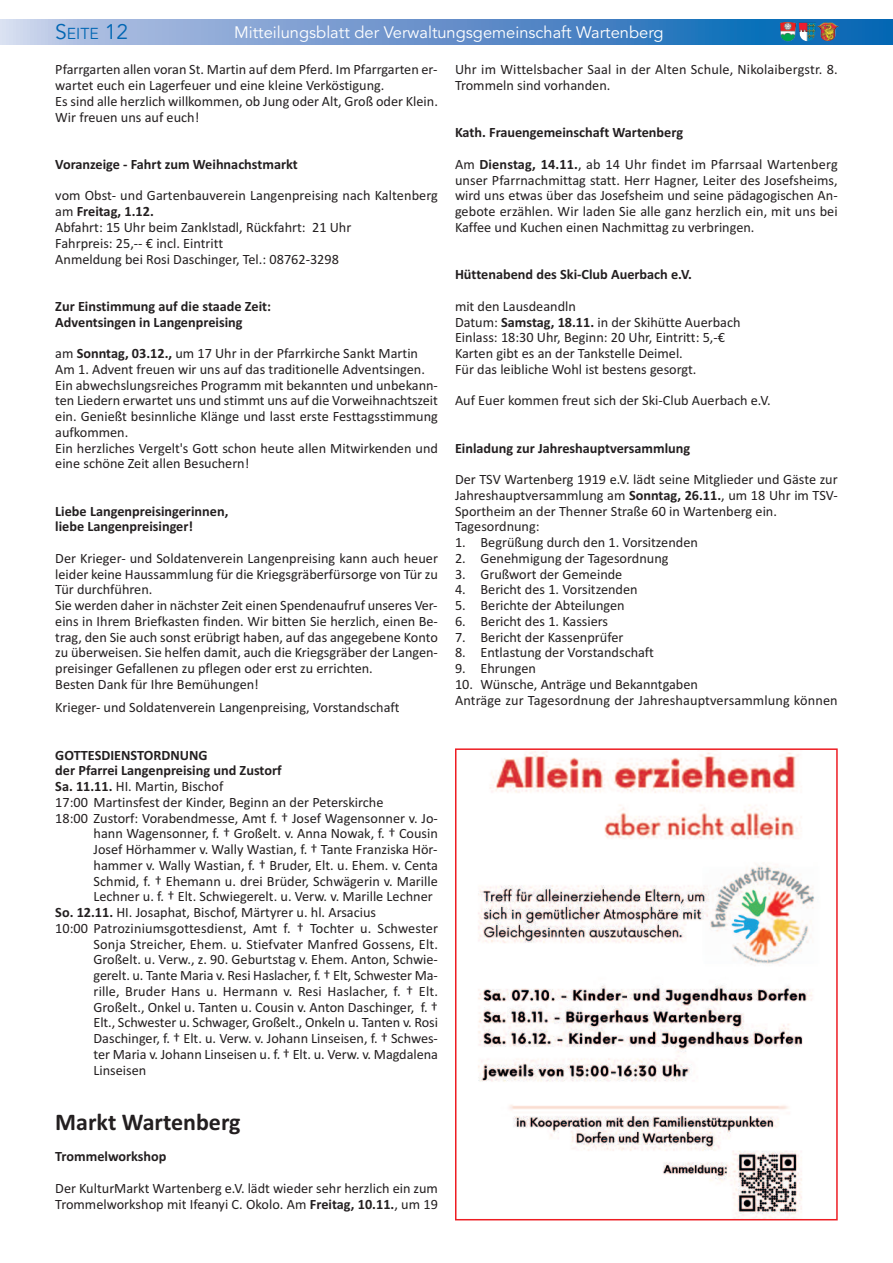
<style>
.page{position:relative;width:893px;height:1263px;background:#fff}
.page>*{position:absolute;margin:0;border:0;box-sizing:border-box;transform-origin:0 0}
.t1{font:700 24px "Calibri";color:#231f20}
.t2{font:16.5px "Avenir";color:#fff}
.t3{font:15.75px "Avenir";color:#0166b3}
.t4{font:14.25px/15.8px "Calibri";color:#231f20}
.t5{font:700 14.25px/15.8px "Calibri";color:#231f20}
.s1{font-size:21px}
.s2{font-weight:700}
</style>
<div class="page">
<img style="left:478px;top:751px;width:337px;height:466px">
<div style="left:455px;top:748px;width:383px;height:472px;border:2px solid #ee1d23"></div>
<svg style="left:0;top:19px;width:893px;height:26px;background:#6595cc"></svg>
<img style="left:799px;top:22px;width:40px;height:19px">
<img style="left:780px;top:22px;width:16px;height:19px">
<p class="t3" style="left:55px;top:24px;width:74px"><span class="s1">S</span>EITE <span class="s1">12</span></p>
<p class="t2" style="left:234px;top:22px;width:431px">Mitteilungsblatt der Verwaltungsgemeinschaft Wartenberg</p>
<p class="t4" style="left:55px;top:62px;width:384px">Pfarrgarten allen voran St. Martin auf dem Pferd. Im Pfarrgarten er&shy;wartet euch ein Lagerfeuer und eine kleine Verköstigung.<br>Es sind alle herzlich willkommen, ob Jung oder Alt, Groß oder Klein.<br>Wir freuen uns auf euch!</p>
<p class="t5" style="left:55px;top:156px;width:244px">Voranzeige - Fahrt zum Weihnachstmarkt</p>
<p class="t4" style="left:55px;top:188px;width:384px">vom Obst- und Gartenbauverein Langenpreising nach Kaltenberg am <span class="s2">Freitag, 1.12.<br></span>Abfahrt: 15 Uhr beim Zanklstadl, Rückfahrt: 21 Uhr<br>Fahrpreis: 25,-- € incl. Eintritt<br>Anmeldung bei Rosi Daschinger, Tel.: 08762-3298</p>
<p class="t5" style="left:55px;top:298px;width:217px">Zur Einstimmung auf die staade Zeit:<br>Adventsingen in Langenpreising</p>
<p class="t4" style="left:55px;top:345px;width:384px">am <span class="s2">Sonntag, 03.12.,</span> um 17 Uhr in der Pfarrkirche Sankt Martin Am 1. Advent freuen wir uns auf das traditionelle Adventsingen.<br>Ein abwechslungsreiches Programm mit bekannten und unbekann&shy;ten Liedern erwartet uns und stimmt uns auf die Vorweihnachtszeit ein. Genießt besinnliche Klänge und lasst erste Festtagsstimmung aufkommen.<br>Ein herzliches Vergelt's Gott schon heute allen Mitwirkenden und eine schöne Zeit allen Besuchern!</p>
<p class="t5" style="left:55px;top:503px;width:175px">Liebe Langenpreisingerinnen, liebe Langenpreisinger!</p>
<p class="t4" style="left:55px;top:550px;width:384px">Der Krieger- und Soldatenverein Langenpreising kann auch heuer leider keine Haussammlung für die Kriegsgräberfürsorge von Tür zu Tür durchführen.<br>Sie werden daher in nächster Zeit einen Spendenaufruf unseres Ver&shy;eins in Ihrem Briefkasten finden. Wir bitten Sie herzlich, einen Be&shy;trag, den Sie auch sonst erübrigt haben, auf das angegebene Konto zu überweisen. Sie helfen damit, auch die Kriegsgräber der Langen&shy;preisinger Gefallenen zu pflegen oder erst zu errichten.<br>Besten Dank für Ihre Bemühungen!</p>
<p class="t4" style="left:55px;top:700px;width:346px">Krieger- und Soldatenverein Langenpreising, Vorstandschaft</p>
<p class="t5" style="left:55px;top:747px;width:154px">GOTTESDIENSTORDNUNG</p>
<p class="t5" style="left:55px;top:763px;width:228px">der Pfarrei Langenpreising und Zustorf</p>
<p class="t4" style="left:55px;top:778px;width:170px"><span class="s2">Sa. 11.11.</span> HI. Martin, Bischof</p>
<p class="t4" style="left:55px;top:794px;width:330px">17:00 Martinsfest der Kinder, Beginn an der Peterskirche</p>
<p class="t4" style="left:55px;top:810px;width:384px">18:00 Zustorf: Vorabendmesse, Amt f. † Josef Wagensonner v. Jo-</p>
<p class="t4" style="left:94px;top:826px;width:346px">hann Wagensonner, f. † Großelt. v. Anna Nowak, f. † Cousin</p>
<p class="t4" style="left:94px;top:841px;width:345px">Josef Hörhammer v. Wally Wastian, f. † Tante Franziska Hör-</p>
<p class="t4" style="left:94px;top:857px;width:346px">hammer v. Wally Wastian, f. † Bruder, Elt. u. Ehem. v. Centa</p>
<p class="t4" style="left:94px;top:873px;width:346px">Schmid, f. † Ehemann u. drei Brüder, Schwägerin v. Marille</p>
<p class="t4" style="left:94px;top:889px;width:341px">Lechner u. f. † Elt. Schwiegerelt. u. Verw. v. Marille Lechner</p>
<p class="t4" style="left:55px;top:904px;width:322px"><span class="s2">So. 12.11.</span> HI. Josaphat, Bischof, Märtyrer u. hl. Arsacius</p>
<p class="t4" style="left:55px;top:920px;width:384px">10:00 Patroziniumsgottesdienst, Amt f. † Tochter u. Schwester</p>
<p class="t4" style="left:94px;top:936px;width:346px">Sonja Streicher, Ehem. u. Stiefvater Manfred Gossens, Elt.</p>
<p class="t4" style="left:94px;top:952px;width:346px">Großelt. u. Verw., z. 90. Geburtstag v. Ehem. Anton, Schwie-</p>
<p class="t4" style="left:94px;top:967px;width:346px">gerelt. u. Tante Maria v. Resi Haslacher, f. † Elt, Schwester Ma-</p>
<p class="t4" style="left:94px;top:983px;width:346px">rille, Bruder Hans u. Hermann v. Resi Haslacher, f. † Elt.</p>
<p class="t4" style="left:94px;top:999px;width:346px">Großelt., Onkel u. Tanten u. Cousin v. Anton Daschinger, f. †</p>
<p class="t4" style="left:94px;top:1015px;width:346px">Elt., Schwester u. Schwager, Großelt., Onkeln u. Tanten v. Rosi</p>
<p class="t4" style="left:94px;top:1030px;width:346px">Daschinger, f. † Elt. u. Verw. v. Johann Linseisen, f. † Schwes-</p>
<p class="t4" style="left:94px;top:1046px;width:346px">ter Maria v. Johann Linseisen u. f. † Elt. u. Verw. v. Magdalena</p>
<p class="t4" style="left:94px;top:1062px;width:54px">Linseisen</p>
<h1 class="t1" style="left:55px;top:1107px;width:187px">Markt Wartenberg</h1>
<p class="t5" style="left:55px;top:1148px;width:113px">Trommelworkshop</p>
<p class="t4" style="left:55px;top:1180px;width:384px">Der KulturMarkt Wartenberg e.V. lädt wieder sehr herzlich ein zum<br>Trommelworkshop mit Ifeanyi C. Okolo. Am <span class="s2">Freitag, 10.11.</span>, um 19</p>
<p class="t4" style="left:455px;top:62px;width:384px">Uhr im Wittelsbacher Saal in der Alten Schule, Nikolaibergstr. 8.<br>Trommeln sind vorhanden.</p>
<p class="t5" style="left:455px;top:125px;width:230px">Kath. Frauengemeinschaft Wartenberg</p>
<p class="t4" style="left:455px;top:156px;width:384px;text-align:justify">Am <span class="s2">Dienstag, 14.11.</span>, ab 14 Uhr findet im Pfarrsaal Wartenberg unser Pfarrnachmittag statt. Herr Hagner, Leiter des Josefsheims, wird uns etwas über das Josefsheim und seine pädagogischen An&shy;gebote erzählen. Wir laden Sie alle ganz herzlich ein, mit uns bei Kaffee und Kuchen einen Nachmittag zu verbringen.</p>
<p class="t5" style="left:455px;top:266px;width:239px">Hüttenabend des Ski-Club Auerbach e.V.</p>
<p class="t4" style="left:455px;top:298px;width:287px">mit den Lausdeandln<br>Datum: <span class="s2">Samstag, 18.11.</span> in der Skihütte Auerbach Einlass: 18:30 Uhr, Beginn: 20 Uhr, Eintritt: 5,-€ Karten gibt es an der Tankstelle Deimel.<br>Für das leibliche Wohl ist bestens gesorgt.</p>
<p class="t4" style="left:455px;top:392px;width:317px">Auf Euer kommen freut sich der Ski-Club Auerbach e.V.</p>
<p class="t5" style="left:455px;top:440px;width:237px">Einladung zur Jahreshauptversammlung</p>
<p class="t4" style="left:455px;top:471px;width:384px">Der TSV Wartenberg 1919 e.V. lädt seine Mitglieder und Gäste zur Jahreshauptversammlung am <span class="s2">Sonntag, 26.11.</span>, um 18 Uhr im TSV-Sportheim an der Thenner Straße 60 in Wartenberg ein.<br>Tagesordnung:</p>
<p class="t4" style="left:455px;top:534px;width:244px">1. Begrüßung durch den 1. Vorsitzenden</p>
<p class="t4" style="left:455px;top:550px;width:215px">2. Genehmigung der Tagesordnung</p>
<p class="t4" style="left:455px;top:566px;width:169px">3. Grußwort der Gemeinde</p>
<p class="t4" style="left:455px;top:581px;width:184px">4. Bericht des 1. Vorsitzenden</p>
<p class="t4" style="left:455px;top:597px;width:171px">5. Berichte der Abteilungen</p>
<p class="t4" style="left:455px;top:613px;width:155px">6. Bericht des 1. Kassiers</p>
<p class="t4" style="left:455px;top:629px;width:170px">7. Bericht der Kassenprüfer</p>
<p class="t4" style="left:455px;top:644px;width:201px">8. Entlastung der Vorstandschaft</p>
<p class="t4" style="left:455px;top:660px;width:83px">9. Ehrungen</p>
<p class="t4" style="left:455px;top:676px;width:384px">10. Wünsche, Anträge und Bekanntgaben<br>Anträge zur Tagesordnung der Jahreshauptversammlung können</p>
</div>
